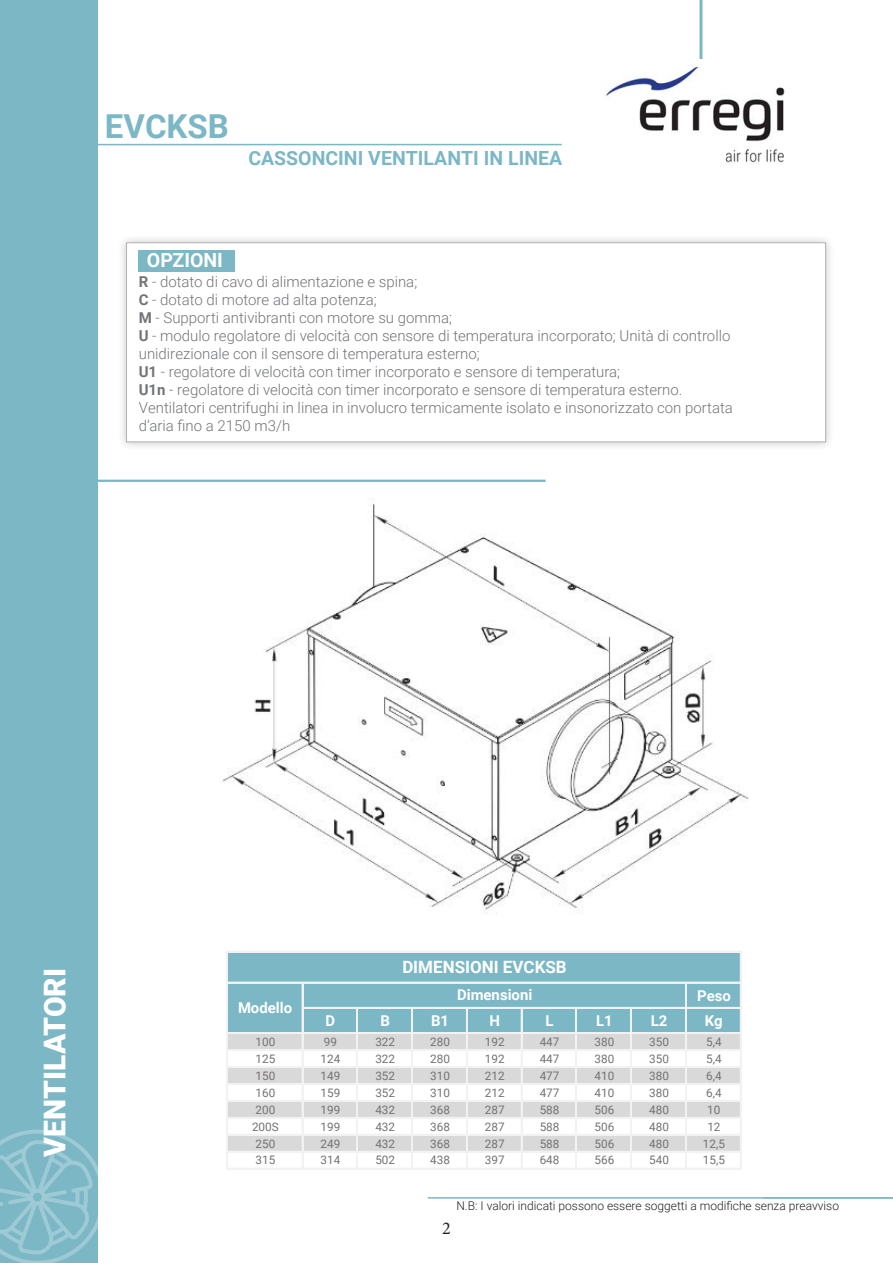
<style>
.page{position:relative;width:893px;height:1263px;background:#fff}
.page>*{position:absolute;margin:0;border:0;box-sizing:border-box;transform-origin:0 0}
.t1{font:700 33px "Roboto";color:#7cb7c6}
.t2{font:900 30px "Roboto";color:#fff}
.t3{font:700 19.5px "Roboto";color:#7cb7c6}
.t4{font:700 19.5px "Roboto";color:#fff}
.t5{font:18px "Minion Pro";color:#231f20}
.t6{font:700 16.95px "Roboto";color:#fff}
.t7{font:300 15px "Roboto";color:#727477}
.t8{font:700 14.85px "Roboto";color:#fff}
.t9{font:300 12px "Roboto";color:#231f20}
.t10{font:11.7px "Roboto";letter-spacing:.005em;color:#757171}
.s1{font-weight:700}
</style>
<div class="page">
<hr style="left:81px;top:144px;width:481px;height:1px;background:#7cb7c6">
<hr style="left:699px;top:0;width:3px;height:65px;background:#7cb7c6">
<img style="left:605px;top:60px;width:180px;height:104px">
<hr style="left:428px;top:1197px;width:465px;height:1px;background:#7cb7c6">
<hr style="left:0;top:480px;width:546px;height:2px;background:#7cb7c6">
<div style="left:117px;top:234px;width:719px;height:218px;background:#231f20;opacity:.46"></div>
<div style="left:126px;top:242px;width:700px;height:200px;background:#fff"></div>
<div style="left:139px;top:250px;width:96px;height:21px;background:#7cb7c6"></div>
<img style="left:222px;top:503px;width:527px;height:411px">
<div style="left:228px;top:952px;width:513px;height:81px;background:#7cb7c6"></div>
<div style="left:228px;top:1033px;width:513px;height:17px;background:#d9d9d9"></div>
<div style="left:228px;top:1067px;width:513px;height:17px;background:#d9d9d9"></div>
<div style="left:228px;top:1101px;width:513px;height:17px;background:#d9d9d9"></div>
<div style="left:228px;top:1135px;width:513px;height:17px;background:#d9d9d9"></div>
<hr style="left:227px;top:951px;width:1px;height:218px;background:#f2f2f2">
<hr style="left:740px;top:952px;width:1px;height:217px;background:#f2f2f2">
<hr style="left:302px;top:983px;width:1px;height:186px;background:#f2f2f2">
<hr style="left:685px;top:983px;width:1px;height:186px;background:#f2f2f2">
<hr style="left:357px;top:1008px;width:1px;height:161px;background:#f2f2f2">
<hr style="left:411px;top:1008px;width:1px;height:161px;background:#f2f2f2">
<hr style="left:412px;top:1008px;width:1px;height:161px;background:#f2f2f2">
<hr style="left:466px;top:1008px;width:1px;height:161px;background:#f2f2f2">
<hr style="left:521px;top:1008px;width:1px;height:161px;background:#f2f2f2">
<hr style="left:576px;top:1008px;width:1px;height:161px;background:#f2f2f2">
<hr style="left:630px;top:1008px;width:1px;height:161px;background:#f2f2f2">
<hr style="left:631px;top:1008px;width:1px;height:161px;background:#f2f2f2">
<hr style="left:228px;top:951px;width:513px;height:1px;background:#f2f2f2">
<hr style="left:228px;top:982px;width:513px;height:1px;background:#f2f2f2">
<hr style="left:303px;top:1007px;width:438px;height:1px;background:#f2f2f2">
<hr style="left:228px;top:1032px;width:513px;height:1px;background:#f2f2f2">
<hr style="left:228px;top:1033px;width:513px;height:1px;background:#f2f2f2">
<hr style="left:228px;top:1049px;width:513px;height:2px;background:#f2f2f2">
<hr style="left:228px;top:1066px;width:513px;height:1px;background:#f2f2f2">
<hr style="left:228px;top:1083px;width:513px;height:1px;background:#f2f2f2">
<hr style="left:228px;top:1100px;width:513px;height:1px;background:#f2f2f2">
<hr style="left:228px;top:1117px;width:513px;height:1px;background:#f2f2f2">
<hr style="left:228px;top:1134px;width:513px;height:1px;background:#f2f2f2">
<hr style="left:228px;top:1151px;width:513px;height:1px;background:#f2f2f2">
<hr style="left:228px;top:1168px;width:513px;height:1px;background:#f2f2f2">
<div style="left:0;top:0;width:98px;height:1263px;background:#7cb7c6"></div>
<svg style="left:0;top:1129px;width:98px;height:134px"></svg>
<p class="t1" style="left:105px;top:103px;width:126px">EVCKSB</p>
<p class="t3" style="left:248px;top:144px;width:315px">CASSONCINI VENTILANTI IN LINEA</p>
<p class="t4" style="left:147px;top:247px;width:78px">OPZIONI</p>
<p class="t7" style="left:139px;top:272px;width:280px"><span class="s1">R</span> - dotato di cavo di alimentazione e spina;</p>
<p class="t7" style="left:139px;top:290px;width:239px"><span class="s1">С</span> - dotato di motore ad alta potenza;</p>
<p class="t7" style="left:139px;top:308px;width:315px"><span class="s1">M</span> - Supporti antivibranti con motore su gomma;</p>
<p class="t7" style="left:139px;top:326px;width:593px"><span class="s1">U</span> - modulo regolatore di velocità con sensore di temperatura incorporato; Unità di controllo</p>
<p class="t7" style="left:139px;top:344px;width:342px">unidirezionale con il sensore di temperatura esterno;</p>
<p class="t7" style="left:139px;top:362px;width:483px"><span class="s1">U1</span> - regolatore di velocità con timer incorporato e sensore di temperatura;</p>
<p class="t7" style="left:139px;top:380px;width:545px"><span class="s1">U1n</span> - regolatore di velocità con timer incorporato e sensore di temperatura esterno.</p>
<p class="t7" style="left:139px;top:398px;width:596px">Ventilatori centrifughi in linea in involucro termicamente isolato e insonorizzato con portata</p>
<p class="t7" style="left:139px;top:416px;width:153px">d’aria fino a 2150 m3/h</p>
<p class="t2" style="left:34px;top:1157px;width:190px;rotate:-90deg">VENTILATORI</p>
<p class="t8" style="left:238px;top:997px;width:56px">Modello</p>
<p class="t6" style="left:402px;top:955px;width:166px">DIMENSIONI EVCKSB</p>
<p class="t8" style="left:457px;top:984px;width:77px">Dimensioni</p>
<p class="t8" style="left:697px;top:985px;width:35px">Peso</p>
<p class="t8" style="left:326px;top:1010px;width:11px">D</p>
<p class="t8" style="left:380px;top:1010px;width:11px">B</p>
<p class="t8" style="left:431px;top:1010px;width:20px">B1</p>
<p class="t8" style="left:489px;top:1010px;width:12px">H</p>
<p class="t8" style="left:545px;top:1010px;width:10px">L</p>
<p class="t8" style="left:596px;top:1010px;width:18px">L1</p>
<p class="t8" style="left:651px;top:1010px;width:18px">L2</p>
<p class="t8" style="left:705px;top:1010px;width:19px">Kg</p>
<p class="t10" style="left:255px;top:1033px;width:21px">100</p>
<p class="t10" style="left:324px;top:1033px;width:15px">99</p>
<p class="t10" style="left:375px;top:1033px;width:21px">322</p>
<p class="t10" style="left:430px;top:1033px;width:21px">280</p>
<p class="t10" style="left:485px;top:1033px;width:21px">192</p>
<p class="t10" style="left:540px;top:1033px;width:21px">447</p>
<p class="t10" style="left:594px;top:1033px;width:21px">380</p>
<p class="t10" style="left:649px;top:1033px;width:21px">350</p>
<p class="t10" style="left:706px;top:1033px;width:17px">5,4</p>
<p class="t10" style="left:255px;top:1050px;width:21px">125</p>
<p class="t10" style="left:321px;top:1050px;width:21px">124</p>
<p class="t10" style="left:375px;top:1050px;width:21px">322</p>
<p class="t10" style="left:430px;top:1050px;width:21px">280</p>
<p class="t10" style="left:485px;top:1050px;width:21px">192</p>
<p class="t10" style="left:540px;top:1050px;width:21px">447</p>
<p class="t10" style="left:594px;top:1050px;width:21px">380</p>
<p class="t10" style="left:649px;top:1050px;width:21px">350</p>
<p class="t10" style="left:706px;top:1050px;width:17px">5,4</p>
<p class="t10" style="left:255px;top:1067px;width:21px">150</p>
<p class="t10" style="left:321px;top:1067px;width:21px">149</p>
<p class="t10" style="left:375px;top:1067px;width:21px">352</p>
<p class="t10" style="left:430px;top:1067px;width:21px">310</p>
<p class="t10" style="left:485px;top:1067px;width:21px">212</p>
<p class="t10" style="left:540px;top:1067px;width:21px">477</p>
<p class="t10" style="left:594px;top:1067px;width:21px">410</p>
<p class="t10" style="left:649px;top:1067px;width:21px">380</p>
<p class="t10" style="left:706px;top:1067px;width:17px">6,4</p>
<p class="t10" style="left:255px;top:1084px;width:21px">160</p>
<p class="t10" style="left:321px;top:1084px;width:21px">159</p>
<p class="t10" style="left:375px;top:1084px;width:21px">352</p>
<p class="t10" style="left:430px;top:1084px;width:21px">310</p>
<p class="t10" style="left:485px;top:1084px;width:21px">212</p>
<p class="t10" style="left:540px;top:1084px;width:21px">477</p>
<p class="t10" style="left:594px;top:1084px;width:21px">410</p>
<p class="t10" style="left:649px;top:1084px;width:21px">380</p>
<p class="t10" style="left:706px;top:1084px;width:17px">6,4</p>
<p class="t10" style="left:255px;top:1101px;width:21px">200</p>
<p class="t10" style="left:321px;top:1101px;width:21px">199</p>
<p class="t10" style="left:375px;top:1101px;width:21px">432</p>
<p class="t10" style="left:430px;top:1101px;width:21px">368</p>
<p class="t10" style="left:485px;top:1101px;width:21px">287</p>
<p class="t10" style="left:540px;top:1101px;width:21px">588</p>
<p class="t10" style="left:594px;top:1101px;width:21px">506</p>
<p class="t10" style="left:649px;top:1101px;width:21px">480</p>
<p class="t10" style="left:707px;top:1101px;width:15px">10</p>
<p class="t10" style="left:252px;top:1118px;width:28px">200S</p>
<p class="t10" style="left:321px;top:1118px;width:21px">199</p>
<p class="t10" style="left:375px;top:1118px;width:21px">432</p>
<p class="t10" style="left:430px;top:1118px;width:21px">368</p>
<p class="t10" style="left:485px;top:1118px;width:21px">287</p>
<p class="t10" style="left:540px;top:1118px;width:21px">588</p>
<p class="t10" style="left:594px;top:1118px;width:21px">506</p>
<p class="t10" style="left:649px;top:1118px;width:21px">480</p>
<p class="t10" style="left:707px;top:1118px;width:15px">12</p>
<p class="t10" style="left:255px;top:1135px;width:21px">250</p>
<p class="t10" style="left:321px;top:1135px;width:21px">249</p>
<p class="t10" style="left:375px;top:1135px;width:21px">432</p>
<p class="t10" style="left:430px;top:1135px;width:21px">368</p>
<p class="t10" style="left:485px;top:1135px;width:21px">287</p>
<p class="t10" style="left:540px;top:1135px;width:21px">588</p>
<p class="t10" style="left:594px;top:1135px;width:21px">506</p>
<p class="t10" style="left:649px;top:1135px;width:21px">480</p>
<p class="t10" style="left:703px;top:1135px;width:24px">12,5</p>
<p class="t10" style="left:255px;top:1152px;width:21px">315</p>
<p class="t10" style="left:321px;top:1152px;width:21px">314</p>
<p class="t10" style="left:375px;top:1152px;width:21px">502</p>
<p class="t10" style="left:430px;top:1152px;width:21px">438</p>
<p class="t10" style="left:485px;top:1152px;width:21px">397</p>
<p class="t10" style="left:540px;top:1152px;width:21px">648</p>
<p class="t10" style="left:594px;top:1152px;width:21px">566</p>
<p class="t10" style="left:649px;top:1152px;width:21px">540</p>
<p class="t10" style="left:703px;top:1152px;width:24px">15,5</p>
<p class="t9" style="left:456px;top:1197px;width:384px">N.B: I valori indicati possono essere soggetti a modifiche senza preavviso</p>
<p class="t5" style="left:442px;top:1216px;width:10px">2</p>
</div>
